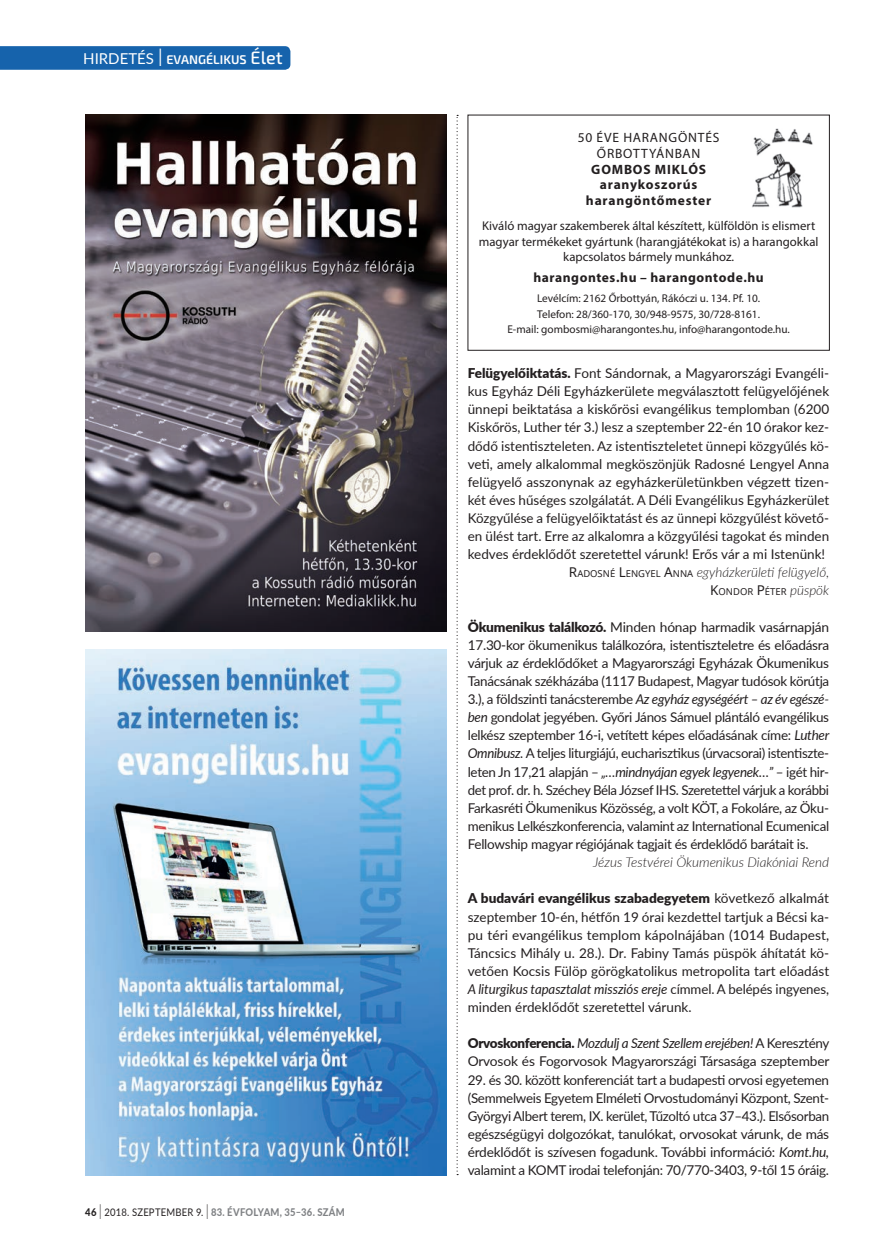
<style>
.page{position:relative;width:893px;height:1255px;background:#fff}
.page>*{position:absolute;margin:0;border:0;box-sizing:border-box;transform-origin:0 0}
.t1{font:13.5px/18.1px "Lato";letter-spacing:-.01em;color:#231f20;text-align:justify}
.t2{font:700 13.5px/15.8px "Myriad Pro";letter-spacing:.055em;color:#231f20;text-align:center}
.t3{font:italic 300 13.5px "Lato";color:#231f20}
.t4{font:13.5px/15.8px "Myriad Pro";letter-spacing:.06em;color:#231f20;text-align:center}
.t5{font:12.75px/15.8px "Myriad Pro";color:#231f20;text-align:center}
.t6{font:600 12.6px "Exo 2";color:#fff}
.t7{font:11.25px/15.8px "Myriad Pro";color:#231f20;text-align:center}
.t8{font:800 10.5px "Lato";letter-spacing:.03em;color:#808285;scale:.9 1}
.t9{font:9.45px "Noto Sans";color:#231f20}
.s1{font-family:"Lato";font-weight:400;font-size:15px}
.s2{font-weight:300;font-size:25.2px}
.s3{font-weight:500;font-size:18px}
.s4{color:#231f20}
.s5{font-weight:300;font-size:21px;color:#231f20}
.s6{font-weight:400;color:#231f20}
.s7{font-weight:900}
.s8{font-family:"Noto Sans"}
.s9{font-family:"Noto Sans";font-size:9.45px}
.s10{font-weight:300;font-style:italic}
.s11{font-size:13.5px}
.s12{font-family:"Lato";font-weight:300;font-style:italic;font-size:13.5px}
.s13{font-style:italic}
</style>
<div class="page">
<svg style="left:457px;top:115px;width:1px;height:1060px"></svg>
<svg style="left:0;top:46px;width:290px;height:24px;background:#1965ad"></svg>
<img style="left:85px;top:649px;width:361px;height:526px">
<img style="left:752px;top:128px;width:61px;height:80px">
<img style="left:85px;top:115px;width:361px;height:516px">
<p class="t6" style="left:83px;top:52px;width:201px"><span class="s1">HIRDETÉS</span> <span class="s2">I</span> EVANGÉLIKUS <span class="s3">Élet</span></p>
<p class="t8" style="left:85px;top:1203px;width:290px"><span class="s4">46</span> <span class="s5">I</span> <span class="s6">2018. SZEPTEMBER 9.</span> <span class="s5">I</span> 83. ÉVFOLYAM, 35–36. SZÁM</p>
<p class="t4" style="left:578px;top:129px;width:143px">50 ÉVE HARANGÖNTÉS<br>ŐRBOTTYÁNBAN</p>
<p class="t2" style="left:586px;top:161px;width:127px">GOMBOS MIKLÓS aranykoszorús harangöntőmester</p>
<p class="t5" style="left:479px;top:217px;width:341px">Kiváló magyar szakemberek által készített, külföldön is elismert magyar termékeket gyártunk (harangjátékokat is) a harangokkal kapcsolatos bármely munkához.</p>
<p class="t2" style="left:533px;top:269px;width:232px">harangontes.hu – harangontode.hu</p>
<p class="t7" style="left:507px;top:290px;width:284px">Levélcím: 2162 Őrbottyán, Rákóczi u. 134. Pf. 10.<br>Telefon: 28/360-170, 30/948-9575, 30/728-8161.<br>E-mail: gombosmi@harangontes.hu, info@harangontode.hu.</p>
<p class="t1" style="left:468px;top:363px;width:363px;text-align:right"><span class="s7">Felügyelőiktatás.</span> Font Sándornak, a Magyarországi Evangéli&shy;kus Egyház Déli Egyházkerülete megválasztott felügyelőjének ünnepi beiktatása a kiskőrösi evangélikus templomban (6200<br>Kiskőrös, Luther tér 3.) lesz a szeptember 22-én 10 órakor kez&shy;dődő istentiszteleten. Az istentiszteletet ünnepi közgyűlés kö&shy;veti, amely alkalommal megköszönjük Radosné Lengyel Anna felügyelő asszonynak az egyházkerületünkben végzett tizen&shy;két éves hűséges szolgálatát. A Déli Evangélikus Egyházkerület Közgyűlése a felügyelőiktatást és az ünnepi közgyűlést követő&shy;en ülést tart. Erre az alkalomra a közgyűlési tagokat és minden kedves érdeklődőt szeretettel várunk! Erős vár a mi Istenünk!<br><span class="s8">R</span><span class="s9">ADOSNÉ</span> <span class="s8">L</span> <span class="s9">ENGYEL</span> <span class="s8">A</span><span class="s9">NNA</span> <span class="s10">egyházkerületi felügyelő,</span></p>
<p class="t9" style="left:710px;top:585px;width:120px"><span class="s11">K</span>ONDOR <span class="s11">P</span>ÉTER <span class="s12">püspök</span></p>
<p class="t1" style="left:468px;top:617px;width:363px"><span class="s7">Ökumenikus találkozó.</span> Minden hónap harmadik vasárnapján 17.30-kor ökumenikus találkozóra, istentiszteletre és előadásra várjuk az érdeklődőket a Magyarországi Egyházak Ökumenikus Tanácsának székházába (1117 Budapest, Magyar tudósok körútja 3.), a földszinti tanácsterembe <span class="s13">Az egyház egységéért – az év egészé&shy;ben</span> gondolat jegyében. Győri János Sámuel plántáló evangélikus lelkész szeptember 16-i, vetített képes előadásának címe: <span class="s13">Luther Omnibusz.</span> A teljes liturgiájú, eucharisztikus (úrvacsorai) istentiszte&shy;leten Jn 17,21 alapján – <span class="s13">„…mindnyájan egyek legyenek…”</span> – igét hir&shy;det prof. dr. h. Széchey Béla József IHS. Szeretettel várjuk a korábbi Farkasréti Ökumenikus Közösség, a volt KÖT, a Fokoláre, az Öku&shy;menikus Lelkészkonferencia, valamint az International Ecumenical Fellowship magyar régiójának tagjait és érdeklődő barátait is.</p>
<p class="t3" style="left:593px;top:852px;width:238px">Jézus Testvérei Ökumenikus Diakóniai Rend</p>
<p class="t1" style="left:468px;top:888px;width:363px"><span class="s7">A budavári evangélikus szabadegyetem</span> következő alkalmát szeptember 10-én, hétfőn 19 órai kezdettel tartjuk a Bécsi ka&shy;pu téri evangélikus templom kápolnájában (1014 Budapest, Táncsics Mihály u. 28.). Dr. Fabiny Tamás püspök áhítatát kö&shy;vetően Kocsis Fülöp görögkatolikus metropolita tart előadást <span class="s13">A liturgikus tapasztalat missziós ereje</span> címmel. A belépés ingyenes, minden érdeklődőt szeretettel várunk.</p>
<p class="t1" style="left:468px;top:1033px;width:363px"><span class="s7">Orvoskonferencia.</span> <span class="s13">Mozdulj a Szent Szellem erejében!</span> A Keresztény<br>Orvosok és Fogorvosok Magyarországi Társasága szeptember</p>
<p class="t1" style="left:468px;top:1069px;width:363px;text-align:left">29. és 30. között konferenciát tart a budapesti orvosi egyetemen (Semmelweis Egyetem Elméleti Orvostudományi Központ, Szent-Györgyi Albert terem, IX. kerület, Tűzoltó utca 37–43.). Elsősorban egészségügyi dolgozókat, tanulókat, orvosokat várunk, de más érdeklődőt is szívesen fogadunk. További információ: <span class="s13">Komt.hu, </span>valamint a KOMT irodai telefonján: 70/770-3403, 9-től 15 óráig.</p>
</div>
